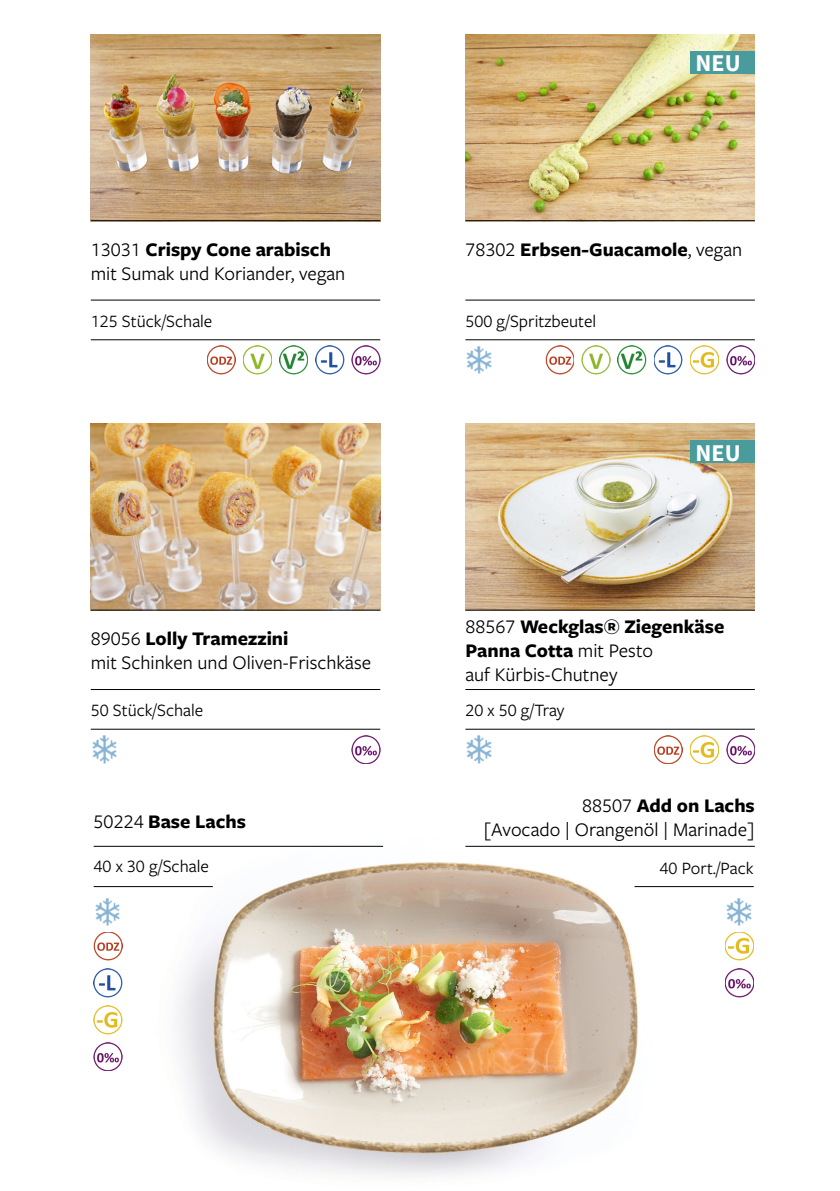
<style>
.page{position:relative;width:840px;height:1191px;background:#fff}
.page>*{position:absolute;margin:0;border:0;box-sizing:border-box;transform-origin:0 0}
.t1{font:700 24px "Source Sans Pro";color:#fff}
.t2{font:20px/24px "Freight Sans Pro";color:#000}
.t3{font:700 20px "Freight Sans Pro";color:#000}
.t4{font:18px "Freight Sans Pro";color:#000}
.s1{font-weight:700}
.s2{font-weight:400}
</style>
<div class="page">
<img style="left:147px;top:845px;width:567px;height:330px">
<img style="left:91px;top:34px;width:289px;height:186px">
<hr style="left:91px;top:220px;width:289px;height:1px;background:#000">
<hr style="left:91px;top:299px;width:289px;height:1px;background:#000">
<hr style="left:91px;top:339px;width:289px;height:1px;background:#000">
<img style="left:351px;top:346px;width:29px;height:28px">
<img style="left:315px;top:346px;width:29px;height:28px">
<img style="left:279px;top:346px;width:29px;height:28px">
<img style="left:243px;top:346px;width:28px;height:28px">
<img style="left:207px;top:346px;width:28px;height:28px">
<img style="left:465px;top:34px;width:289px;height:186px">
<hr style="left:465px;top:220px;width:289px;height:1px;background:#000">
<hr style="left:465px;top:299px;width:289px;height:1px;background:#000">
<hr style="left:465px;top:339px;width:289px;height:1px;background:#000">
<img style="left:726px;top:346px;width:28px;height:28px">
<img style="left:690px;top:346px;width:28px;height:28px">
<img style="left:654px;top:346px;width:28px;height:28px">
<img style="left:617px;top:346px;width:29px;height:28px">
<img style="left:581px;top:346px;width:28px;height:28px">
<img style="left:545px;top:346px;width:28px;height:28px">
<img style="left:91px;top:423px;width:289px;height:186px">
<hr style="left:91px;top:609px;width:289px;height:1px;background:#000">
<hr style="left:91px;top:689px;width:289px;height:1px;background:#000">
<hr style="left:91px;top:728px;width:289px;height:1px;background:#000">
<img style="left:351px;top:735px;width:29px;height:28px">
<img style="left:465px;top:423px;width:289px;height:186px">
<hr style="left:465px;top:609px;width:289px;height:1px;background:#000">
<hr style="left:465px;top:689px;width:289px;height:1px;background:#000">
<hr style="left:465px;top:728px;width:289px;height:1px;background:#000">
<img style="left:726px;top:735px;width:28px;height:28px">
<img style="left:690px;top:735px;width:28px;height:28px">
<img style="left:654px;top:735px;width:28px;height:28px">
<img style="left:466px;top:346px;width:26px;height:28px">
<img style="left:466px;top:735px;width:26px;height:28px">
<img style="left:92px;top:735px;width:25px;height:28px">
<hr style="left:94px;top:846px;width:289px;height:1px;background:#000">
<img style="left:94px;top:1042px;width:28px;height:29px">
<img style="left:95px;top:898px;width:25px;height:28px">
<img style="left:94px;top:932px;width:28px;height:28px">
<img style="left:94px;top:969px;width:28px;height:28px">
<img style="left:94px;top:1005px;width:28px;height:29px">
<hr style="left:94px;top:886px;width:119px;height:1px;background:#000">
<img style="left:725px;top:969px;width:28px;height:28px">
<img style="left:726px;top:898px;width:26px;height:28px">
<img style="left:725px;top:932px;width:28px;height:28px">
<hr style="left:634px;top:886px;width:119px;height:1px;background:#000">
<hr style="left:465px;top:846px;width:289px;height:1px;background:#000">
<div style="left:689px;top:51px;width:65px;height:23px;background:#4a9b9c"></div>
<div style="left:689px;top:440px;width:65px;height:23px;background:#4a9b9c"></div>
<p class="t2" style="left:91px;top:236px;width:256px">13031 <span class="s1">Crispy Cone arabisch </span>mit Sumak und Koriander, vegan</p>
<p class="t4" style="left:91px;top:309px;width:123px">125 Stück/Schale</p>
<p class="t2" style="left:91px;top:626px;width:282px">89056 <span class="s1">Lolly Tramezzini<br></span>mit Schinken und Oliven-Frischkäse</p>
<p class="t4" style="left:91px;top:698px;width:114px">50 Stück/Schale</p>
<p class="t3" style="left:94px;top:808px;width:154px"><span class="s2">50224</span> Base Lachs</p>
<p class="t4" style="left:94px;top:854px;width:117px">40 x 30 g/Schale</p>
<p class="t1" style="left:695px;top:47px;width:47px">NEU</p>
<p class="t3" style="left:465px;top:235px;width:278px"><span class="s2">78302</span> Erbsen-Guacamole<span class="s2">, vegan</span></p>
<p class="t4" style="left:465px;top:309px;width:132px">500 g/Spritzbeutel</p>
<p class="t1" style="left:695px;top:436px;width:47px">NEU</p>
<p class="t2" style="left:465px;top:614px;width:260px">88567 <span class="s1">Weckglas® Ziegenkäse<br>Panna Cotta</span> mit Pesto<br>auf Kürbis-Chutney</p>
<p class="t4" style="left:465px;top:698px;width:101px">20 x 50 g/Tray</p>
<p class="t2" style="left:483px;top:793px;width:273px;text-align:right">88507 <span class="s1">Add on Lachs<br></span>[Avocado | Orangenöl | Marinade]</p>
<p class="t4" style="left:659px;top:856px;width:96px">40 Port./Pack</p>
</div>
